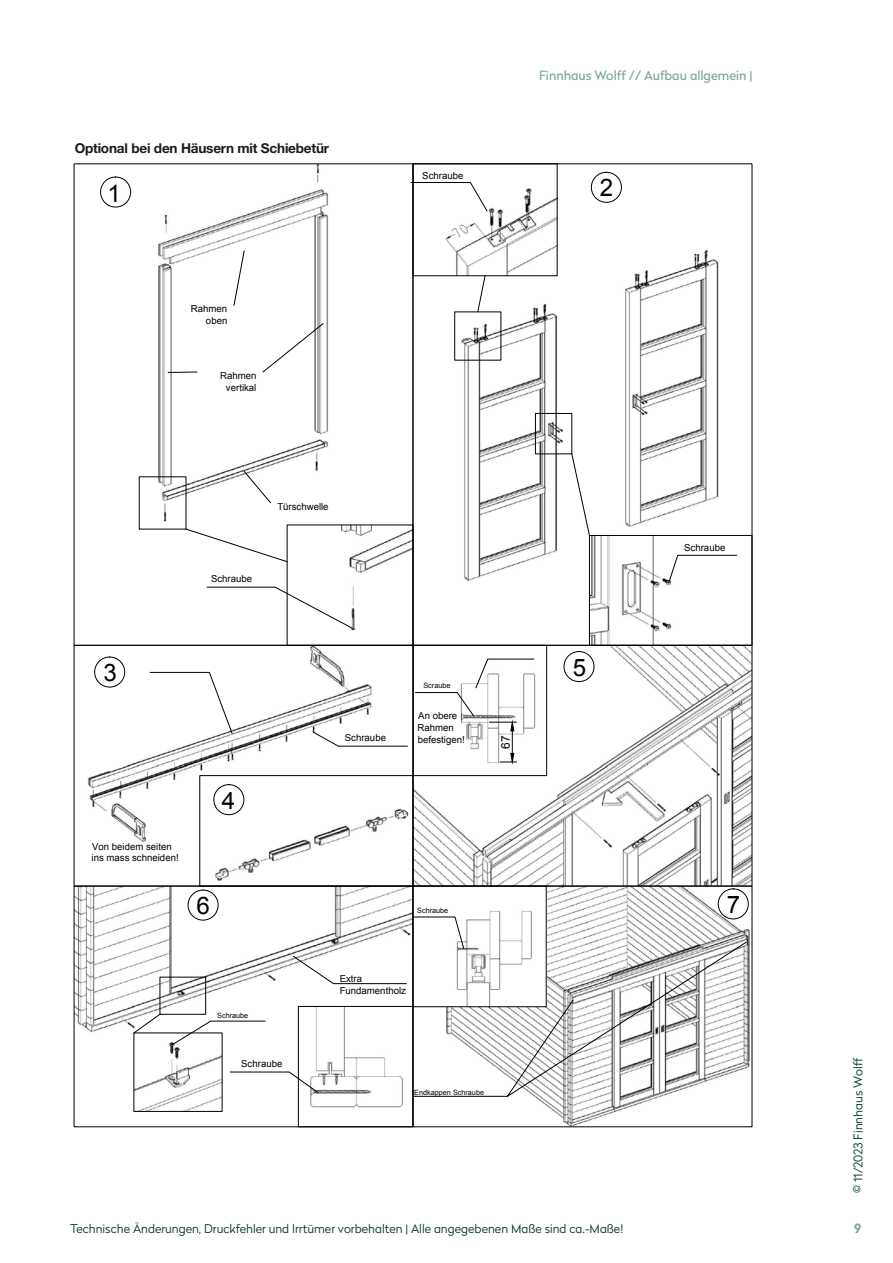
<style>
.page{position:relative;width:893px;height:1263px;background:#fff}
.page>*{position:absolute;margin:0;border:0;box-sizing:border-box;transform-origin:0 0}
.t1{font:24.15px "Arial";color:#000}
.t2{font:700 13.5px "Helvetica Neue CE";letter-spacing:-.015em;color:#1d1a1d}
.t3{font:12.75px "Radikal";color:#7ca79b}
.t4{font:700 12.75px "Radikal";color:#7ca79b}
.t5{font:300 12px "Radikal";color:#003629}
.t6{font:12px "Arial";color:#000}
.t7{font:9.6px/11.6px "Arial";color:#000}
.t8{font:7.2px "Arial";color:#000}
</style>
<div class="page">
<img style="left:76px;top:166px;width:674px;height:959px">
<img style="left:202px;top:778px;width:209px;height:106px">
<img style="left:289px;top:527px;width:122px;height:116px">
<img style="left:415px;top:166px;width:140px;height:108px">
<img style="left:415px;top:647px;width:130px;height:127px">
<img style="left:415px;top:888px;width:129px;height:117px">
<img style="left:300px;top:1008px;width:111px;height:117px">
<img style="left:136px;top:1035px;width:84px;height:74px">
<img style="left:591px;top:537px;width:159px;height:106px">
<div style="left:74px;top:886px;width:339px;height:241px;border:1px solid #000"></div>
<div style="left:413px;top:886px;width:339px;height:241px;border:1px solid #000"></div>
<div style="left:74px;top:645px;width:339px;height:241px;border:1px solid #000"></div>
<div style="left:200px;top:776px;width:213px;height:110px;border:1px solid #000"></div>
<div style="left:413px;top:645px;width:339px;height:241px;border:1px solid #000"></div>
<div style="left:413px;top:645px;width:134px;height:131px;border:1px solid #000"></div>
<div style="left:413px;top:886px;width:133px;height:121px;border:1px solid #000"></div>
<div style="left:298px;top:1006px;width:115px;height:121px;border:1px solid #000"></div>
<div style="left:100px;top:177px;width:31px;height:30px;border:1px solid #000;border-radius:50%"></div>
<div style="left:591px;top:172px;width:31px;height:31px;border:1px solid #000;border-radius:50%"></div>
<div style="left:94px;top:656px;width:31px;height:31px;border:1px solid #000;border-radius:50%"></div>
<div style="left:213px;top:784px;width:31px;height:31px;border:1px solid #000;border-radius:50%"></div>
<div style="left:563px;top:651px;width:31px;height:31px;border:1px solid #000;border-radius:50%"></div>
<div style="left:188px;top:890px;width:31px;height:30px;border:1px solid #000;border-radius:50%"></div>
<div style="left:718px;top:888px;width:31px;height:31px;border:1px solid #000;border-radius:50%"></div>
<svg style="left:312px;top:731px;width:96px;height:16px"></svg>
<svg style="left:410px;top:182px;width:78px;height:30px"></svg>
<svg style="left:149px;top:671px;width:84px;height:63px"></svg>
<svg style="left:668px;top:554px;width:70px;height:30px"></svg>
<svg style="left:412px;top:916px;width:53px;height:33px"></svg>
<svg style="left:229px;top:1071px;width:90px;height:23px"></svg>
<svg style="left:170px;top:1020px;width:96px;height:26px"></svg>
<svg style="left:262px;top:322px;width:62px;height:51px"></svg>
<svg style="left:168px;top:372px;width:29px;height:1px"></svg>
<svg style="left:233px;top:250px;width:12px;height:56px"></svg>
<svg style="left:243px;top:470px;width:29px;height:34px"></svg>
<div style="left:589px;top:535px;width:163px;height:110px;border:1px solid #000"></div>
<svg style="left:415px;top:658px;width:120px;height:105px"></svg>
<svg style="left:206px;top:586px;width:148px;height:43px"></svg>
<svg style="left:292px;top:955px;width:115px;height:29px"></svg>
<svg style="left:185px;top:528px;width:103px;height:35px"></svg>
<div style="left:454px;top:311px;width:47px;height:50px;border:1px solid #000"></div>
<svg style="left:477px;top:275px;width:9px;height:38px"></svg>
<div style="left:535px;top:413px;width:37px;height:41px;border:1px solid #000"></div>
<svg style="left:571px;top:453px;width:19px;height:83px"></svg>
<div style="left:159px;top:977px;width:47px;height:38px;border:1px solid #000"></div>
<svg style="left:133px;top:1013px;width:28px;height:21px"></svg>
<svg style="left:504px;top:941px;width:243px;height:158px"></svg>
<hr style="left:414px;top:1096px;width:93px;height:1px;background:#000">
<h2 class="t2" style="left:75px;top:140px;width:256px">Optional bei den Häusern mit Schiebetür</h2>
<h3 class="t3" style="left:539px;top:67px;width:215px">Finnhaus Wolff // Aufbau allgemein |</h3>
<p class="t7" style="left:422px;top:170px;width:43px">Schraube</p>
<h1 class="t1" style="left:107px;top:177px;width:15px">1</h1>
<h1 class="t1" style="left:600px;top:171px;width:15px">2</h1>
<p class="t7" style="left:191px;top:303px;width:38px;text-align:right">Rahmen oben</p>
<p class="t7" style="left:220px;top:370px;width:38px;text-align:right">Rahmen vertikal</p>
<p class="t7" style="left:277px;top:501px;width:53px">Türschwelle</p>
<p class="t7" style="left:211px;top:573px;width:43px">Schraube</p>
<p class="t7" style="left:684px;top:542px;width:43px">Schraube</p>
<h1 class="t1" style="left:103px;top:656px;width:15px">3</h1>
<p class="t7" style="left:92px;top:841px;width:89px">Von beidem seiten ins mass schneiden!</p>
<h1 class="t1" style="left:222px;top:784px;width:15px">4</h1>
<p class="t7" style="left:345px;top:732px;width:43px">Schraube</p>
<p class="t8" style="left:423px;top:681px;width:29px">Scraube</p>
<p class="t7" style="left:418px;top:710px;width:49px">An obere<br>Rahmen befestigen!</p>
<p class="t6" style="left:498px;top:749px;width:15px;rotate:-90deg">67</p>
<h1 class="t1" style="left:573px;top:651px;width:15px">5</h1>
<h1 class="t1" style="left:196px;top:889px;width:15px">6</h1>
<h1 class="t1" style="left:727px;top:889px;width:15px">7</h1>
<p class="t8" style="left:417px;top:905px;width:33px">Schraube</p>
<p class="t8" style="left:217px;top:1011px;width:33px">Schraube</p>
<p class="t7" style="left:241px;top:1058px;width:43px">Schraube</p>
<p class="t7" style="left:340px;top:973px;width:68px">Extra<br>Fundamentholz</p>
<p class="t8" style="left:414px;top:1088px;width:71px">Endkappen Schraube</p>
<p class="t5" style="left:850px;top:1193px;width:136px;rotate:-90deg">© 11/2023 Finnhaus Wolff</p>
<p class="t5" style="left:70px;top:1220px;width:555px">Technische Änderungen, Druckfehler und Irrtümer vorbehalten | Alle angegebenen Maße sind ca.-Maße!</p>
<h3 class="t4" style="left:854px;top:1219px;width:9px">9</h3>
</div>
